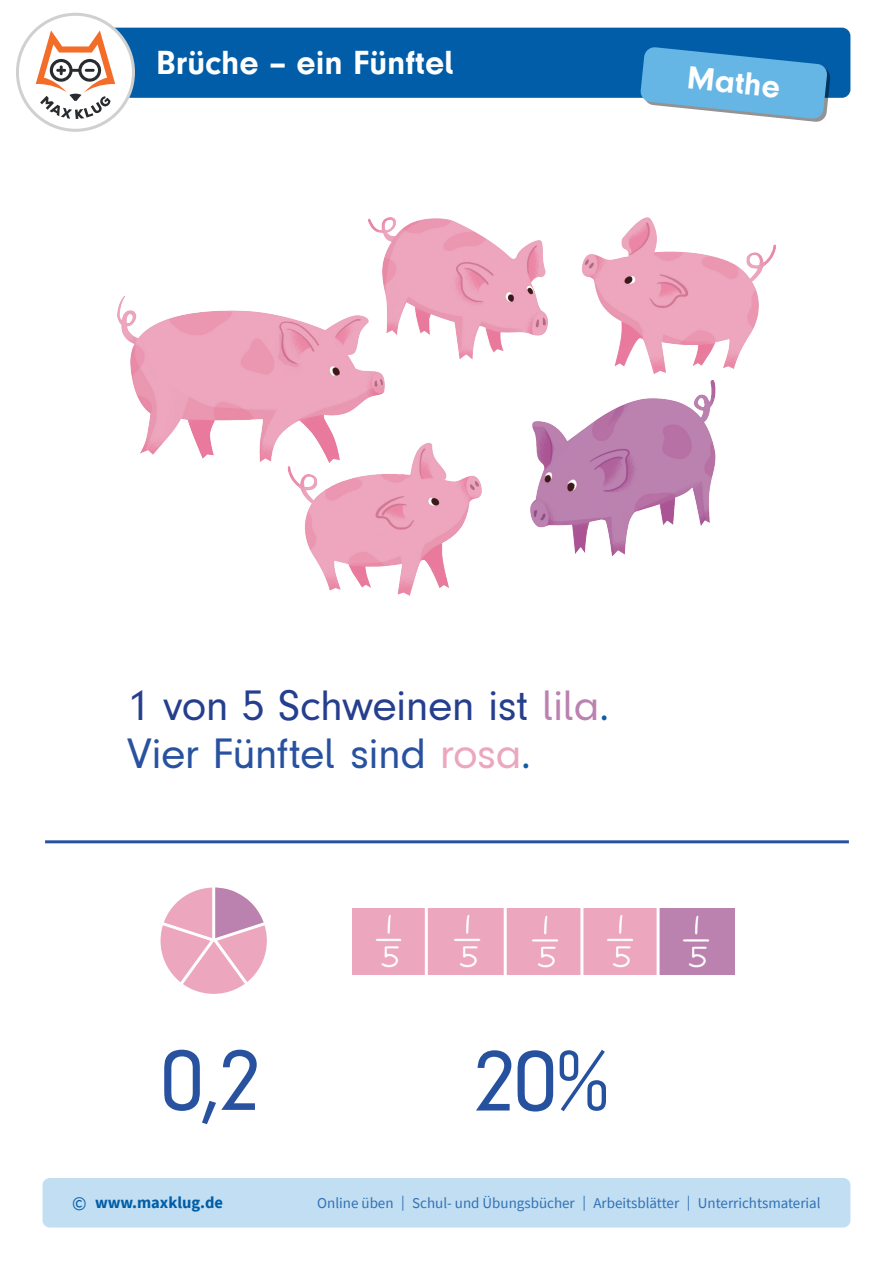
<style>
.page{position:relative;width:893px;height:1263px;background:#fff}
.page>*{position:absolute;margin:0;border:0;box-sizing:border-box;transform-origin:0 0}
.t1{font:90px "Mk Druckschrift N";color:#28529f}
.t2{font:90px "Mk Druckschrift N";color:#26519f}
.t3{font:45px "Mk Druckschrift N";letter-spacing:-.015em;color:#253f8e}
.t4{font:45px "Mk Druckschrift N";letter-spacing:-.01em;color:#28529f}
.t5{font:700 34.5px "Mk Druckschrift N";color:#fff}
.t6{font:700 33px "Mk Druckschrift N";color:#fff}
.t7{font:700 16.5px "Source Sans Pro";color:#015da7}
.t8{font:15px "Source Sans Pro";color:#3271b4}
.s1{color:#bb82b0}
.s2{color:#0e5ca6}
.s3{color:#eca6be}
.s4{font-weight:400;font-size:19.5px}
</style>
<div class="page">
<div style="left:75px;top:28px;width:775px;height:70px;background:#015da7;border-radius:9px"></div>
<svg style="left:640px;top:47px;width:191px;height:75px"></svg>
<div style="left:43px;top:1178px;width:807px;height:49px;background:#c1def3;border-radius:7px"></div>
<div style="left:16px;top:13px;width:119px;height:119px;background:#cfd0cf;border-radius:50%"></div>
<div style="left:19px;top:16px;width:113px;height:113px;background:#fff;border-radius:50%"></div>
<svg style="left:36px;top:30px;width:79px;height:89px"></svg>
<hr style="left:45px;top:840px;width:804px;height:3px;background:#26519f">
<img style="left:118px;top:218px;width:657px;height:377px">
<svg style="left:160px;top:887px;width:107px;height:101px"></svg>
<div style="left:352px;top:908px;width:382px;height:67px;background:#eca6be"></div>
<div style="left:657px;top:908px;width:77px;height:67px;background:#bb82b0"></div>
<hr style="left:657px;top:900px;width:3px;height:85px;background:#fff">
<img style="left:376px;top:915px;width:26px;height:53px">
<hr style="left:580px;top:894px;width:3px;height:84px;background:#fff">
<hr style="left:504px;top:894px;width:3px;height:84px;background:#fff">
<hr style="left:425px;top:894px;width:3px;height:84px;background:#fff">
<img style="left:454px;top:915px;width:26px;height:53px">
<img style="left:532px;top:915px;width:27px;height:53px">
<img style="left:607px;top:915px;width:26px;height:53px">
<img style="left:682px;top:915px;width:28px;height:53px">
<p class="t5" style="left:156px;top:44px;width:298px">Brüche – ein Fünftel</p>
<p class="t6" style="left:689px;top:59px;width:95px;rotate:6deg">Mathe</p>
<p class="t3" style="left:127px;top:680px;width:484px">1 von 5 Schweinen ist <span class="s1">lila</span><span class="s2">.</span></p>
<p class="t4" style="left:127px;top:728px;width:406px">Vier Fünftel sind <span class="s3">rosa</span><span class="s2">.</span></p>
<p class="t1" style="left:160px;top:1032px;width:104px">0,2</p>
<p class="t2" style="left:472px;top:1032px;width:140px">20%</p>
<p class="t7" style="left:72px;top:1191px;width:152px"><span class="s4">©</span> www.maxklug.de</p>
<p class="t8" style="left:317px;top:1194px;width:505px">Online üben | Schul- und Übungsbücher | Arbeitsblätter | Unterrichtsmaterial</p>
</div>
